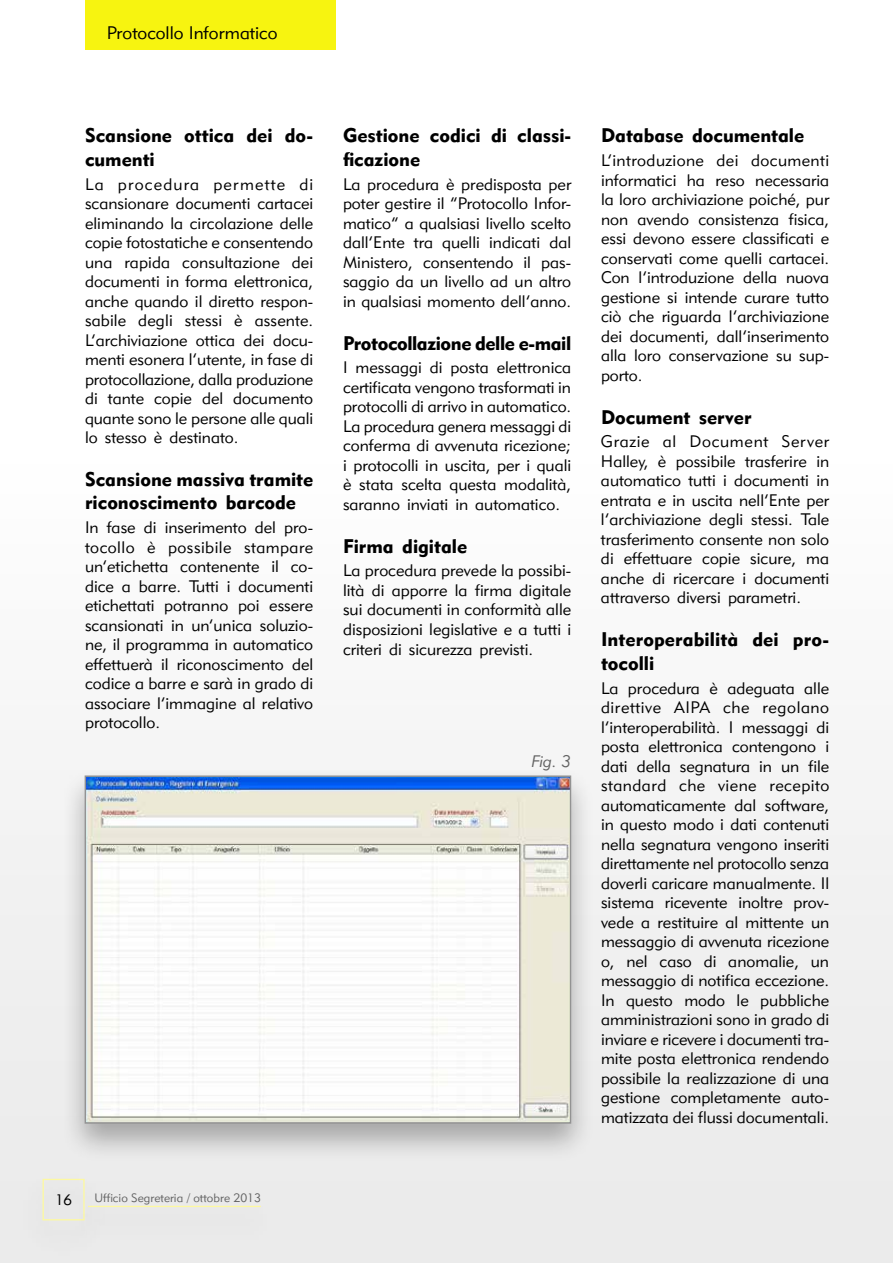
<style>
.page{position:relative;width:893px;height:1263px;background:#fff}
.page>*{position:absolute;margin:0;border:0;box-sizing:border-box;transform-origin:0 0}
.t1{font:19.5px/23.4px "Geometric 415 BT Black A";color:#000}
.t2{font:19.5px "Geometric 415 BT Black A";letter-spacing:-.02em;color:#000}
.t3{font:18px "Geometric 415 BT Lite A";color:#000}
.t4{font:16.5px/19.5px "Geometric 415 BT Lite A";color:#000;text-align:justify}
.t5{font:16.5px "Geometric 415 BT Lite Italic A";color:#636363}
.t6{font:15px "Geometric 415 BT Lite A";color:#000}
.t7{font:12px "Geometric 415 BT Lite A";color:#636363}
</style>
<div class="page">
<div style="left:0;top:0;width:893px;height:1263px;background:linear-gradient(to bottom,#fff,#ebebeb)"></div>
<div style="left:19px;top:1170px;width:89px;height:89px;background:#eaeae9"></div>
<div style="left:43px;top:1179px;width:42px;height:41px;border:1px solid #fdf9a1"></div>
<div style="left:69px;top:1197px;width:211px;height:49px;background:#e9e9e9"></div>
<hr style="left:88px;top:1206px;width:173px;height:1px;background:#fdf9a1">
<div style="left:61px;top:766px;width:534px;height:396px;background:#000;opacity:.3"></div>
<img style="left:87px;top:777px;width:482px;height:345px">
<div style="left:86px;top:0;width:250px;height:49px;background:#f7f410"></div>
<p class="t3" style="left:107px;top:22px;width:172px">Protocollo Informatico</p>
<p class="t1" style="left:85px;top:124px;width:230px">Scansione ottica dei do&shy;cumenti</p>
<p class="t4" style="left:85px;top:174px;width:230px">La procedura permette di scansionare documenti cartacei eliminando la circolazione delle copie fotostatiche e consentendo una rapida consultazione dei documenti in forma elettronica, anche quando il diretto respon&shy;sabile degli stessi è assente.<br>L’archiviazione ottica dei docu&shy;menti esonera l’utente, in fase di protocollazione, dalla produzione di tante copie del documento quante sono le persone alle quali lo stesso è destinato.</p>
<p class="t1" style="left:85px;top:467px;width:230px">Scansione massiva tramite riconoscimento barcode</p>
<p class="t4" style="left:85px;top:517px;width:230px">In fase di inserimento del pro&shy;tocollo è possibile stampare un’etichetta contenente il co&shy;dice a barre. Tutti i documenti etichettati potranno poi essere scansionati in un’unica soluzio&shy;ne, il programma in automatico effettuerà il riconoscimento del codice a barre e sarà in grado di associare l’immagine al relativo protocollo.</p>
<p class="t6" style="left:55px;top:1190px;width:19px">16</p>
<p class="t7" style="left:94px;top:1190px;width:168px">Ufficio Segreteria / ottobre 2013</p>
<p class="t1" style="left:343px;top:124px;width:230px">Gestione codici di classi&shy;ficazione</p>
<p class="t4" style="left:343px;top:174px;width:230px">La procedura è predisposta per poter gestire il “Protocollo Infor&shy;matico” a qualsiasi livello scelto dall’Ente tra quelli indicati dal Ministero, consentendo il pas&shy;saggio da un livello ad un altro in qualsiasi momento dell’anno.</p>
<p class="t2" style="left:343px;top:331px;width:230px">Protocollazione delle e-mail</p>
<p class="t4" style="left:343px;top:358px;width:230px">I messaggi di posta elettronica certificata vengono trasformati in protocolli di arrivo in automatico.<br>La procedura genera messaggi di conferma di avvenuta ricezione; i protocolli in uscita, per i quali è stata scelta questa modalità, saranno inviati in automatico.</p>
<p class="t1" style="left:343px;top:534px;width:126px">Firma digitale</p>
<p class="t4" style="left:343px;top:561px;width:230px">La procedura prevede la possibi&shy;lità di apporre la firma digitale sui documenti in conformità alle disposizioni legislative e a tutti i criteri di sicurezza previsti.</p>
<p class="t5" style="left:531px;top:751px;width:41px">Fig. 3</p>
<p class="t1" style="left:601px;top:124px;width:205px">Database documentale</p>
<p class="t4" style="left:601px;top:150px;width:230px">L’introduzione dei documenti informatici ha reso necessaria la loro archiviazione poiché, pur non avendo consistenza fisica, essi devono essere classificati e conservati come quelli cartacei.<br>Con l’introduzione della nuova gestione si intende curare tutto ciò che riguarda l’archiviazione dei documenti, dall’inserimento alla loro conservazione su sup&shy;porto.</p>
<p class="t1" style="left:601px;top:405px;width:152px">Document server</p>
<p class="t4" style="left:601px;top:432px;width:230px">Grazie al Document Server Halley, è possibile trasferire in automatico tutti i documenti in entrata e in uscita nell’Ente per l’archiviazione degli stessi. Tale trasferimento consente non solo di effettuare copie sicure, ma anche di ricercare i documenti attraverso diversi parametri.</p>
<p class="t1" style="left:601px;top:627px;width:230px">Interoperabilità dei pro&shy;tocolli</p>
<p class="t4" style="left:601px;top:678px;width:230px">La procedura è adeguata alle direttive AIPA che regolano l’interoperabilità. I messaggi di posta elettronica contengono i dati della segnatura in un file standard che viene recepito automaticamente dal software, in questo modo i dati contenuti nella segnatura vengono inseriti direttamente nel protocollo senza doverli caricare manualmente. Il sistema ricevente inoltre prov&shy;vede a restituire al mittente un messaggio di avvenuta ricezione o, nel caso di anomalie, un messaggio di notifica eccezione.<br>In questo modo le pubbliche amministrazioni sono in grado di inviare e ricevere i documenti tra&shy;mite posta elettronica rendendo possibile la realizzazione di una gestione completamente auto&shy;matizzata dei flussi documentali.</p>
</div>
